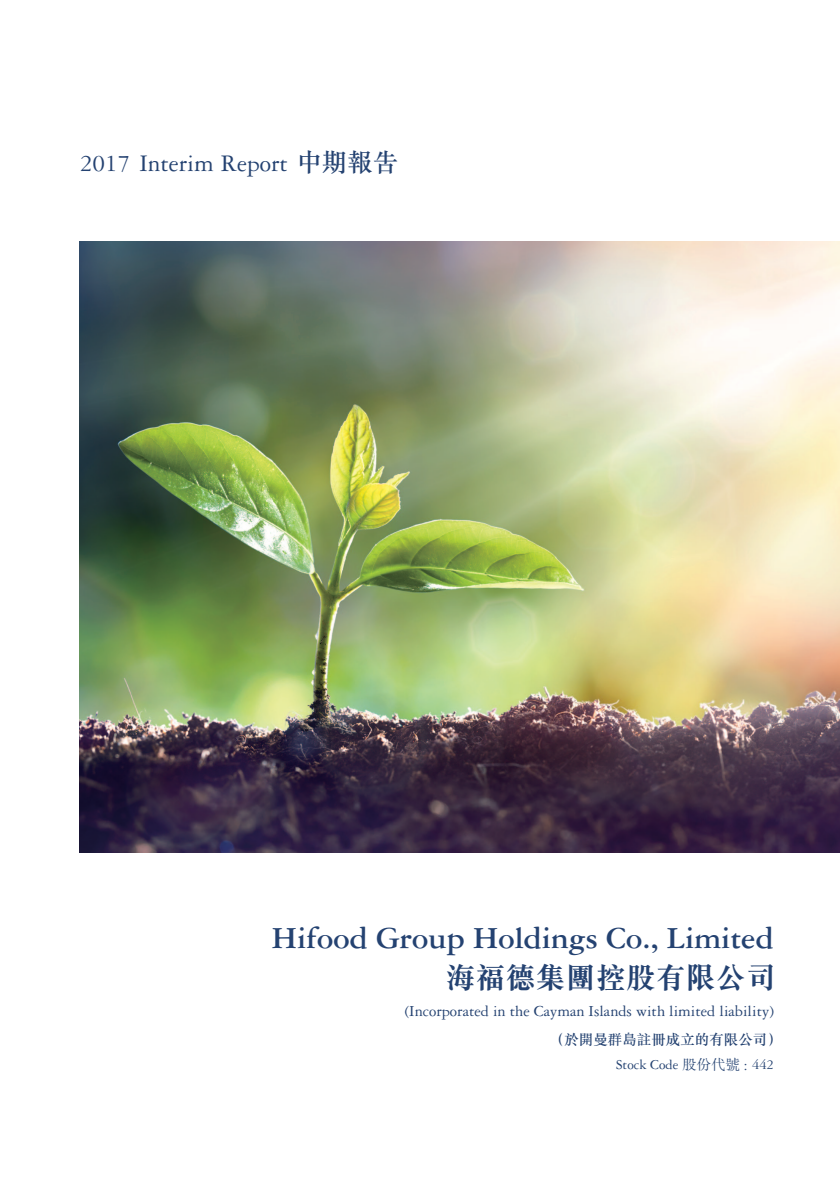
<style>
.page{position:relative;width:840px;height:1191px;background:#fff}
.page>*{position:absolute;margin:0;border:0;box-sizing:border-box;transform-origin:0 0}
.t1{font:700 32.6px "Garamond 3 LT Std";color:#244271}
.t2{font:700 30px "M Sung HK";color:#244271}
.t3{font:25.4px "Garamond 3 LT Std";color:#244271}
.t4{font:16.2px "Garamond 3 LT Std";color:#244271}
.t5{font:14.4px "Garamond 3 LT Std";color:#244271}
.t6{font:500 14.4px "M Sung HK";color:#244271}
.s1{font-family:"M Sung HK";font-weight:500}
.s2{font-family:"M Sung HK";font-weight:300}
</style>
<div class="page">
<img style="left:80px;top:241px;width:759px;height:611px">
<h3 class="t3" style="left:80px;top:150px;width:320px">2017 Interim Report <span class="s1">中期報告</span></h3>
<h1 class="t1" style="left:272px;top:920px;width:503px">Hifood Group Holdings Co., Limited</h1>
<h2 class="t2" style="left:445px;top:962px;width:331px">海福德集團控股有限公司</h2>
<p class="t4" style="left:404px;top:1002px;width:370px">(Incorporated in the Cayman Islands with limited liability)</p>
<p class="t6" style="left:549px;top:1029px;width:233px">（於開曼群島註冊成立的有限公司）</p>
<p class="t5" style="left:615px;top:1057px;width:159px">Stock Code <span class="s2">股份代號 :</span> 442</p>
</div>
